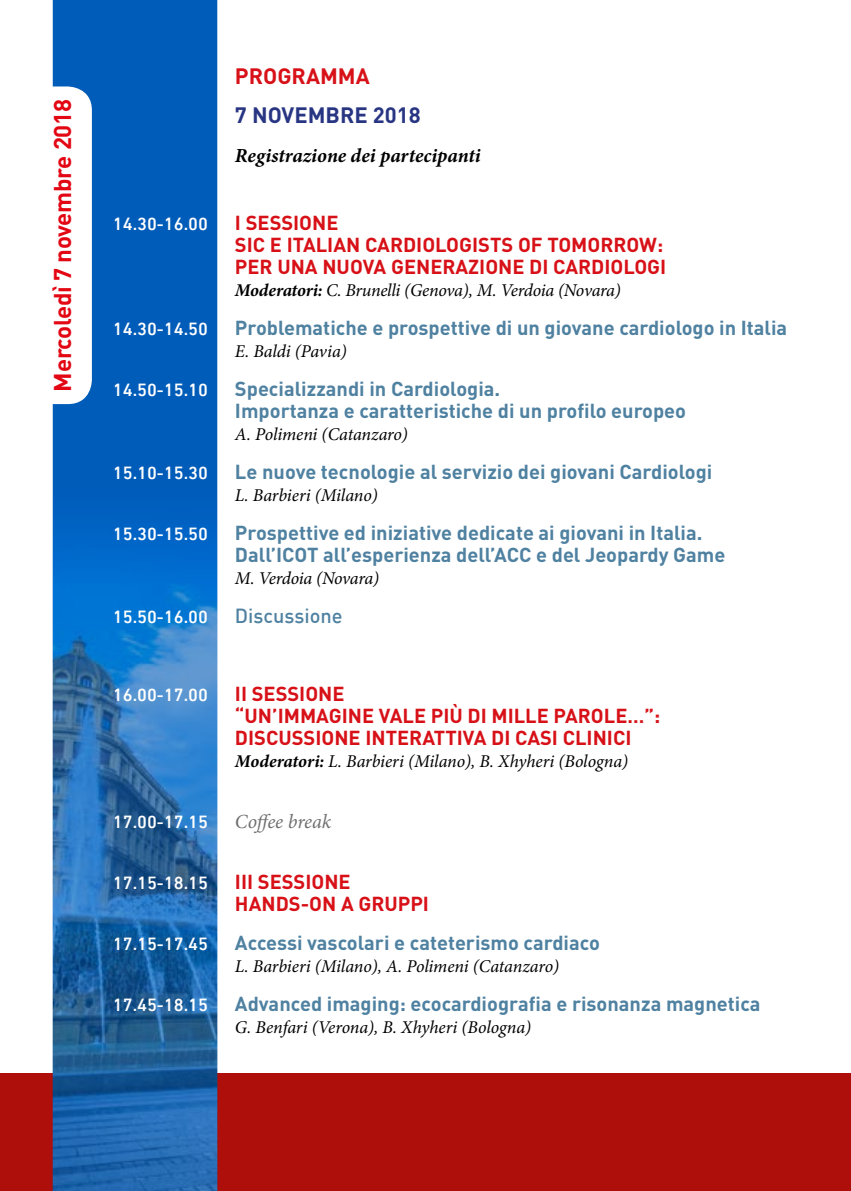
<style>
.page{position:relative;width:851px;height:1191px;background:#fff}
.page>*{position:absolute;margin:0;border:0;box-sizing:border-box;transform-origin:0 0}
.t1{font:700 24px "DIN";letter-spacing:-.01em;color:#e30613}
.t2{font:700 22px "DIN";color:#283583}
.t3{font:700 22px "DIN";color:#d71117}
.t4{font:700 20px/22px "DIN";color:#4f81a1}
.t5{font:700 20px/22px "DIN";color:#d71117}
.t6{font:italic 700 20px "Minion Pro";color:#000}
.t7{font:500 20px "DIN";color:#4f81a1}
.t8{font:italic 20px "Minion Pro";letter-spacing:-.01em;color:#706f6f}
.t9{font:italic 18px "Minion Pro";letter-spacing:-.01em;color:#000}
.t10{font:500 18px "DIN Next W01";color:#fff}
.s1{font-weight:700}
</style>
<div class="page">
<div style="left:0;top:1072px;width:850px;height:119px;background:#ae0f0a"></div>
<svg style="left:53px;top:0;width:164px;height:445px;fill:#005cb9"></svg>
<img style="left:53px;top:445px;width:164px;height:746px">
<p class="t1" style="left:47px;top:391px;width:294px;rotate:-90deg">Mercoledì 7 novembre 2018</p>
<p class="t3" style="left:235px;top:61px;width:136px">PROGRAMMA</p>
<p class="t2" style="left:235px;top:100px;width:187px">7 NOVEMBRE 2018</p>
<p class="t6" style="left:235px;top:141px;width:247px">Registrazione dei partecipanti</p>
<p class="t10" style="left:113px;top:213px;width:97px">14.30-16.00</p>
<p class="t5" style="left:235px;top:210px;width:433px">I SESSIONE<br>SIC E ITALIAN CARDIOLOGISTS OF TOMORROW:<br>PER UNA NUOVA GENERAZIONE DI CARDIOLOGI</p>
<p class="t9" style="left:235px;top:277px;width:387px"><span class="s1">Moderatori:</span> C. Brunelli (Genova), M. Verdoia (Novara)</p>
<p class="t10" style="left:113px;top:318px;width:97px">14.30-14.50</p>
<p class="t4" style="left:235px;top:315px;width:553px">Problematiche e prospettive di un giovane cardiologo in Italia</p>
<p class="t9" style="left:235px;top:338px;width:113px">E. Baldi (Pavia)</p>
<p class="t10" style="left:113px;top:379px;width:97px">14.50-15.10</p>
<p class="t4" style="left:235px;top:376px;width:452px">Specializzandi in Cardiologia.<br>Importanza e caratteristiche di un profilo europeo</p>
<p class="t9" style="left:235px;top:421px;width:174px">A. Polimeni (Catanzaro)</p>
<p class="t10" style="left:113px;top:462px;width:97px">15.10-15.30</p>
<p class="t4" style="left:235px;top:459px;width:478px">Le nuove tecnologie al servizio dei giovani Cardiologi</p>
<p class="t9" style="left:235px;top:483px;width:144px">L. Barbieri (Milano)</p>
<p class="t10" style="left:113px;top:523px;width:97px">15.30-15.50</p>
<p class="t4" style="left:235px;top:520px;width:492px">Prospettive ed iniziative dedicate ai giovani in Italia.<br>Dall’ICOT all’esperienza dell’ACC e del Jeopardy Game</p>
<p class="t9" style="left:235px;top:566px;width:145px">M. Verdoia (Novara)</p>
<p class="t10" style="left:113px;top:606px;width:97px">15.50-16.00</p>
<p class="t7" style="left:235px;top:603px;width:109px">Discussione</p>
<p class="t10" style="left:113px;top:684px;width:97px">16.00-17.00</p>
<p class="t5" style="left:235px;top:681px;width:426px">II SESSIONE<br>“UN’IMMAGINE VALE PIÙ DI MILLE PAROLE…”:<br>DISCUSSIONE INTERATTIVA DI CASI CLINICI</p>
<p class="t9" style="left:235px;top:749px;width:394px"><span class="s1">Moderatori:</span> L. Barbieri (Milano), B. Xhyheri (Bologna)</p>
<p class="t10" style="left:113px;top:811px;width:97px">17.00-17.15</p>
<p class="t8" style="left:235px;top:808px;width:98px">Coffee break</p>
<p class="t10" style="left:113px;top:872px;width:97px">17.15-18.15</p>
<p class="t5" style="left:235px;top:870px;width:195px">III SESSIONE<br>HANDS-ON A GRUPPI</p>
<p class="t10" style="left:113px;top:933px;width:97px">17.15-17.45</p>
<p class="t4" style="left:235px;top:931px;width:366px">Accessi vascolari e cateterismo cardiaco</p>
<p class="t9" style="left:235px;top:954px;width:325px">L. Barbieri (Milano), A. Polimeni (Catanzaro)</p>
<p class="t10" style="left:113px;top:994px;width:97px">17.45-18.15</p>
<p class="t4" style="left:235px;top:992px;width:527px">Advanced imaging: ecocardiografia e risonanza magnetica</p>
<p class="t9" style="left:235px;top:1015px;width:298px">G. Benfari (Verona), B. Xhyheri (Bologna)</p>
</div>
